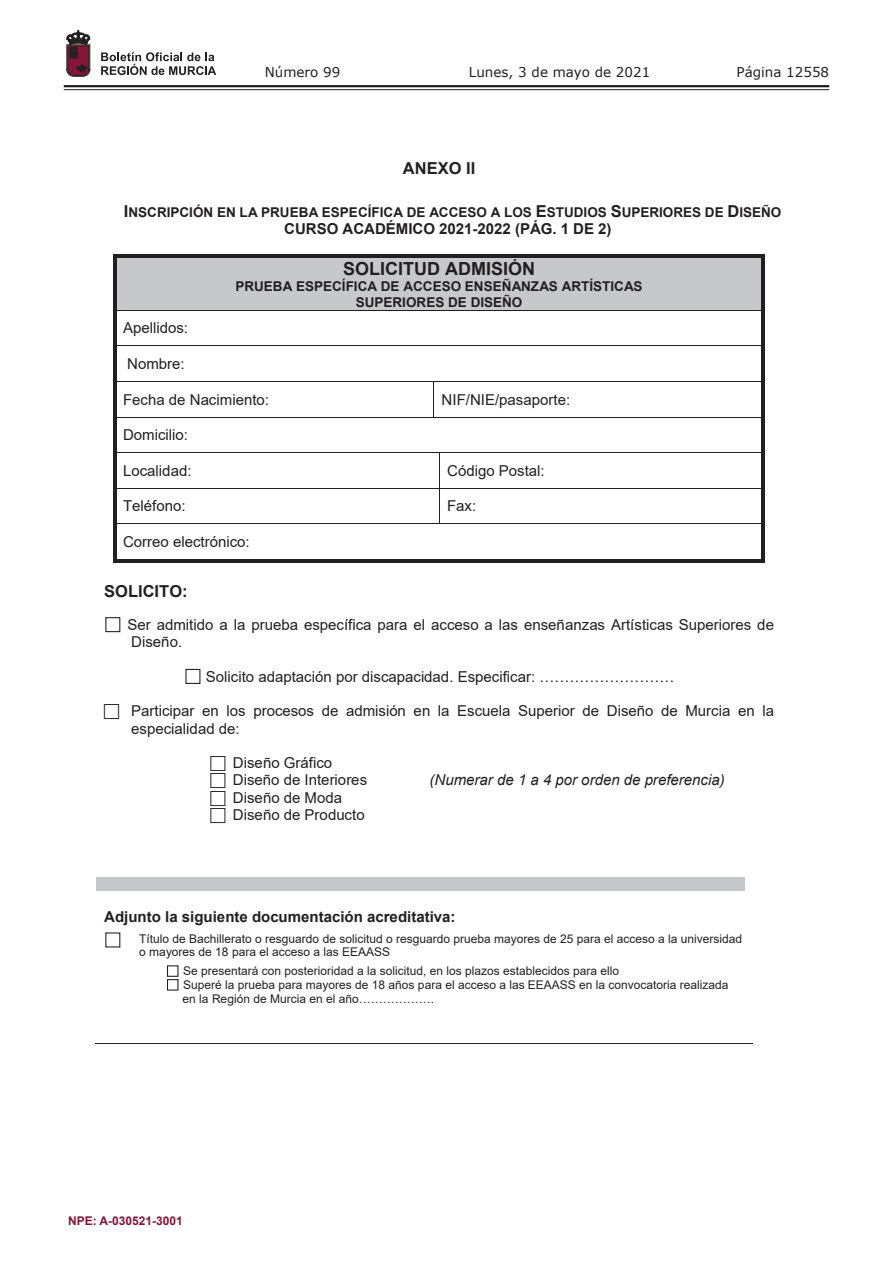
<style>
.page{position:relative;width:893px;height:1263px;background:#fff}
.page>*{position:absolute;margin:0;border:0;box-sizing:border-box;transform-origin:0 0}
.t1{font:700 18px "Arial";color:#231f20}
.t2{font:700 16.5px "Arial";color:#231f20}
.t3{font:15px/17.2px "Arial";color:#231f20}
.t4{font:700 15px "Arial";color:#231f20}
.t5{font:italic 15px "Arial";color:#231f20}
.t6{font:700 13.5px/15.6px "Arial";color:#231f20;text-align:center}
.t7{font:13.5px "Verdana";color:#231f20}
.t8{font:12px/13.8px "Arial";color:#231f20}
.t9{font:700 12px "Arial";color:#83143a}
.s1{font-size:16.5px}
</style>
<div class="page">
<hr style="left:64px;top:85px;width:765px;height:2px;background:#231f20">
<hr style="left:64px;top:89px;width:765px;height:1px;background:#231f20">
<svg style="left:101px;top:52px;width:115px;height:23px"></svg>
<svg style="left:67px;top:31px;width:23px;height:45px"></svg>
<div style="left:123px;top:258px;width:632px;height:21px;background:#c7c8ca"></div>
<div style="left:123px;top:279px;width:632px;height:15px;background:#c7c8ca"></div>
<div style="left:123px;top:294px;width:632px;height:16px;background:#c7c8ca"></div>
<hr style="left:113px;top:255px;width:649px;height:3px;background:#231f20">
<hr style="left:117px;top:258px;width:645px;height:1px;background:#c7c8ca">
<hr style="left:113px;top:258px;width:4px;height:52px;background:#231f20">
<hr style="left:762px;top:258px;width:3px;height:52px;background:#231f20">
<hr style="left:113px;top:310px;width:652px;height:1px;background:#231f20">
<hr style="left:113px;top:311px;width:4px;height:34px;background:#231f20">
<hr style="left:762px;top:311px;width:3px;height:34px;background:#231f20">
<hr style="left:113px;top:345px;width:652px;height:1px;background:#231f20">
<hr style="left:113px;top:346px;width:4px;height:35px;background:#231f20">
<hr style="left:762px;top:346px;width:3px;height:35px;background:#231f20">
<hr style="left:113px;top:381px;width:652px;height:1px;background:#231f20">
<hr style="left:113px;top:382px;width:4px;height:35px;background:#231f20">
<hr style="left:433px;top:382px;width:1px;height:35px;background:#231f20">
<hr style="left:762px;top:382px;width:3px;height:35px;background:#231f20">
<hr style="left:113px;top:417px;width:652px;height:1px;background:#231f20">
<hr style="left:113px;top:417px;width:4px;height:35px;background:#231f20">
<hr style="left:762px;top:417px;width:3px;height:35px;background:#231f20">
<hr style="left:113px;top:452px;width:652px;height:1px;background:#231f20">
<hr style="left:113px;top:453px;width:4px;height:35px;background:#231f20">
<hr style="left:439px;top:453px;width:1px;height:35px;background:#231f20">
<hr style="left:762px;top:453px;width:3px;height:35px;background:#231f20">
<hr style="left:113px;top:488px;width:652px;height:1px;background:#231f20">
<hr style="left:113px;top:489px;width:4px;height:35px;background:#231f20">
<hr style="left:439px;top:489px;width:1px;height:35px;background:#231f20">
<hr style="left:762px;top:489px;width:3px;height:35px;background:#231f20">
<hr style="left:113px;top:524px;width:652px;height:1px;background:#231f20">
<hr style="left:113px;top:524px;width:4px;height:39px;background:#231f20">
<hr style="left:113px;top:559px;width:649px;height:4px;background:#231f20">
<hr style="left:762px;top:524px;width:3px;height:39px;background:#231f20">
<div style="left:105px;top:617px;width:15px;height:15px;border:1px solid #231f20"></div>
<div style="left:185px;top:669px;width:15px;height:15px;border:1px solid #231f20"></div>
<div style="left:96px;top:877px;width:648px;height:13px;background:#c7c8ca"></div>
<div style="left:167px;top:965px;width:11px;height:12px;border:1px solid #231f20"></div>
<div style="left:167px;top:979px;width:11px;height:11px;border:1px solid #231f20"></div>
<hr style="left:95px;top:1043px;width:36px;height:1px;background:#231f20">
<hr style="left:130px;top:1043px;width:622px;height:1px;background:#231f20">
<p class="t7" style="left:265px;top:62px;width:77px">Número 99</p>
<p class="t7" style="left:469px;top:62px;width:183px">Lunes, 3 de mayo de 2021</p>
<p class="t7" style="left:736px;top:62px;width:94px">Página 12558</p>
<p class="t2" style="left:403px;top:157px;width:74px">ANEXO II</p>
<p class="t6" style="left:124px;top:204px;width:659px"><span class="s1">I</span>NSCRIPCIÓN EN LA PRUEBA ESPECÍFICA DE ACCESO A LOS <span class="s1">E</span>STUDIOS <span class="s1">S</span>UPERIORES DE <span class="s1">D</span>ISEÑO</p>
<p class="t4" style="left:284px;top:218px;width:329px">CURSO ACADÉMICO 2021-2022 (PÁG. 1 DE 2)</p>
<p class="t1" style="left:343px;top:256px;width:194px">SOLICITUD ADMISIÓN</p>
<p class="t6" style="left:235px;top:279px;width:409px">PRUEBA ESPECÍFICA DE ACCESO ENSEÑANZAS ARTÍSTICAS<br>SUPERIORES DE DISEÑO</p>
<p class="t3" style="left:123px;top:319px;width:67px">Apellidos:</p>
<p class="t3" style="left:127px;top:355px;width:59px">Nombre:</p>
<p class="t3" style="left:123px;top:391px;width:148px">Fecha de Nacimiento:</p>
<p class="t3" style="left:442px;top:391px;width:130px">NIF/NIE/pasaporte:</p>
<p class="t3" style="left:123px;top:426px;width:67px">Domicilio:</p>
<p class="t3" style="left:123px;top:462px;width:70px">Localidad:</p>
<p class="t3" style="left:447px;top:462px;width:99px">Código Postal:</p>
<p class="t3" style="left:123px;top:497px;width:64px">Teléfono:</p>
<p class="t3" style="left:447px;top:497px;width:31px">Fax:</p>
<p class="t3" style="left:123px;top:533px;width:128px">Correo electrónico:</p>
<p class="t2" style="left:104px;top:579px;width:85px">SOLICITO:</p>
<p class="t3" style="left:127px;top:616px;width:648px">Ser admitido a la prueba específica para el acceso a las enseñanzas Artísticas Superiores de<br>Diseño.</p>
<p class="t3" style="left:206px;top:668px;width:470px">Solicito adaptación por discapacidad. Especificar: ………………………</p>
<p class="t3" style="left:131px;top:702px;width:644px">Participar en los procesos de admisión en la Escuela Superior de Diseño de Murcia en la especialidad de:</p>
<p class="t3" style="left:233px;top:754px;width:136px">Diseño Gráfico<br>Diseño de Interiores</p>
<p class="t5" style="left:430px;top:770px;width:297px">(Numerar de 1 a 4 por orden de preferencia)</p>
<p class="t3" style="left:233px;top:788px;width:133px">Diseño de Moda<br>Diseño de Producto</p>
<p class="t4" style="left:104px;top:906px;width:353px">Adjunto la siguiente documentación acreditativa:</p>
<p class="t8" style="left:139px;top:931px;width:604px">Título de Bachillerato o resguardo de solicitud o resguardo prueba mayores de 25 para el acceso a la universidad o mayores de 18 para el acceso a las EEAASS</p>
<p class="t8" style="left:183px;top:964px;width:547px">Se presentará con posterioridad a la solicitud, en los plazos establecidos para ello<br>Superé la prueba para mayores de 18 años para el acceso a las EEAASS en la convocatoria realizada en la Región de Murcia en el año……………….</p>
<p class="t9" style="left:68px;top:1212px;width:116px">NPE: A-030521-3001</p>
</div>
